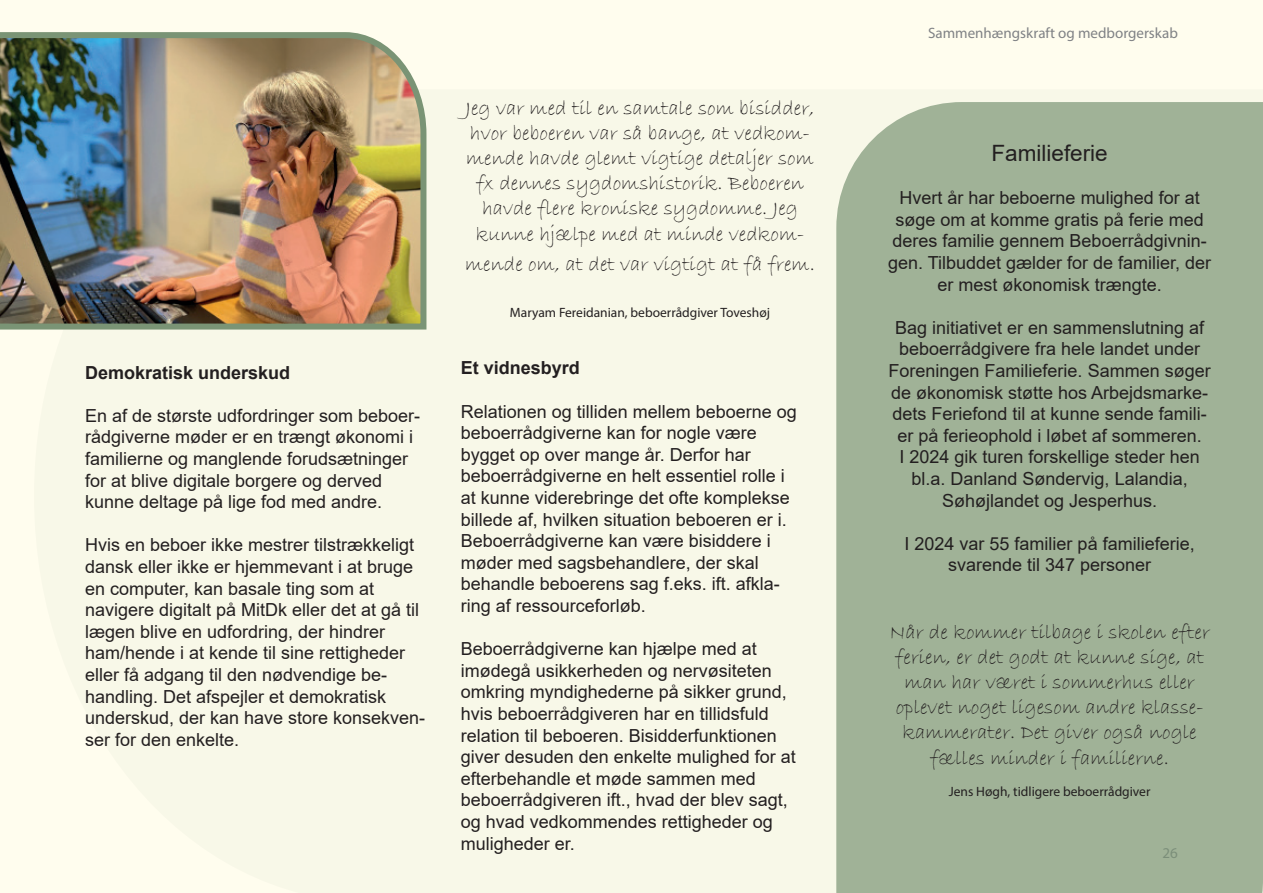
<style>
.page{position:relative;width:1263px;height:893px;background:#f8f8e8}
.page>*{position:absolute;margin:0;border:0;box-sizing:border-box;transform-origin:0 0}
.t1{font:22.5px "Arial";color:#231f20}
.t2{font:21px/25.2px "Bradley Hand ITC";color:#231f20;text-align:center}
.t3{font:18px/21.6px "Arial";color:#231f20}
.t4{font:700 18px "Arial";color:#231f20}
.t5{font:15px "Myriad Pro";color:#808285}
.t6{font:13.5px "Myriad Pro";color:#231f20}
</style>
<div class="page">
<div style="left:836px;top:102px;width:427px;height:791px;background:#a0b297"></div>
<img style="left:0;top:32px;width:427px;height:298px">
<p class="t4" style="left:85px;top:360px;width:207px">Demokratisk underskud</p>
<p class="t3" style="left:85px;top:405px;width:337px">En af de største udfordringer som beboer&shy;rådgiverne møder er en trængt økonomi i familierne og manglende forudsætninger for at blive digitale borgere og derved kunne deltage på lige fod med andre.</p>
<p class="t3" style="left:85px;top:534px;width:342px">Hvis en beboer ikke mestrer tilstrækkeligt dansk eller ikke er hjemmevant i at bruge en computer, kan basale ting som at navigere digitalt på MitDk eller det at gå til lægen blive en udfordring, der hindrer ham/hende i at kende til sine rettigheder eller få adgang til den nødvendige be&shy;handling. Det afspejler et demokratisk underskud, der kan have store konsekven&shy;ser for den enkelte.</p>
<p class="t2" style="left:465px;top:95px;width:350px">Jeg var med til en samtale som bisidder, hvor beboeren var så bange, at vedkom&shy;mende havde glemt vigtige detaljer som fx dennes sygdomshistorik. Beboeren havde flere kroniske sygdomme. Jeg kunne hjælpe med at minde vedkom-</p>
<p class="t2" style="left:465px;top:252px;width:351px">mende om, at det var vigtigt at få frem.</p>
<p class="t6" style="left:510px;top:304px;width:262px">Maryam Fereidanian, beboerrådgiver Toveshøj</p>
<p class="t4" style="left:461px;top:355px;width:121px">Et vidnesbyrd</p>
<p class="t3" style="left:461px;top:400px;width:338px">Relationen og tilliden mellem beboerne og beboerrådgiverne kan for nogle være bygget op over mange år. Derfor har beboerrådgiverne en helt essentiel rolle i at kunne viderebringe det ofte komplekse billede af, hvilken situation beboeren er i.<br>Beboerrådgiverne kan være bisiddere i møder med sagsbehandlere, der skal behandle beboerens sag f.eks. ift. afkla&shy;ring af ressourceforløb.</p>
<p class="t3" style="left:461px;top:638px;width:337px">Beboerrådgiverne kan hjælpe med at imødegå usikkerheden og nervøsiteten omkring myndighederne på sikker grund, hvis beboerrådgiveren har en tillidsfuld relation til beboeren. Bisidderfunktionen giver desuden den enkelte mulighed for at efterbehandle et møde sammen med beboerrådgiveren ift., hvad der blev sagt, og hvad vedkommendes rettigheder og muligheder er.</p>
<p class="t5" style="left:928px;top:24px;width:251px">Sammenhængskraft og medborgerskab</p>
<p class="t1" style="left:991px;top:138px;width:118px">Familieferie</p>
<p class="t3" style="left:888px;top:187px;width:325px;text-align:center">Hvert år har beboerne mulighed for at søge om at komme gratis på ferie med deres familie gennem Beboerrådgivnin&shy;gen. Tilbuddet gælder for de familier, der er mest økonomisk trængte.</p>
<p class="t3" style="left:888px;top:317px;width:324px;text-align:center">Bag initiativet er en sammenslutning af beboerrådgivere fra hele landet under Foreningen Familieferie. Sammen søger de økonomisk støtte hos Arbejdsmarke&shy;dets Feriefond til at kunne sende famili&shy;er på ferieophold i løbet af sommeren.<br>I 2024 gik turen forskellige steder hen bl.a. Danland Søndervig, Lalandia, Søhøjlandet og Jesperhus.</p>
<p class="t3" style="left:904px;top:533px;width:292px;text-align:center">I 2024 var 55 familier på familieferie, svarende til 347 personer</p>
<p class="t2" style="left:889px;top:620px;width:322px">Når de kommer tilbage i skolen efter ferien, er det godt at kunne sige, at man har været i sommerhus eller oplevet noget ligesom andre klasse&shy;kammerater. Det giver også nogle fælles minder i familierne.</p>
<p class="t6" style="left:949px;top:783px;width:203px">Jens Høgh, tidligere beboerrådgiver</p>
<p class="t5" style="left:1162px;top:843px;width:17px">26</p>
</div>
